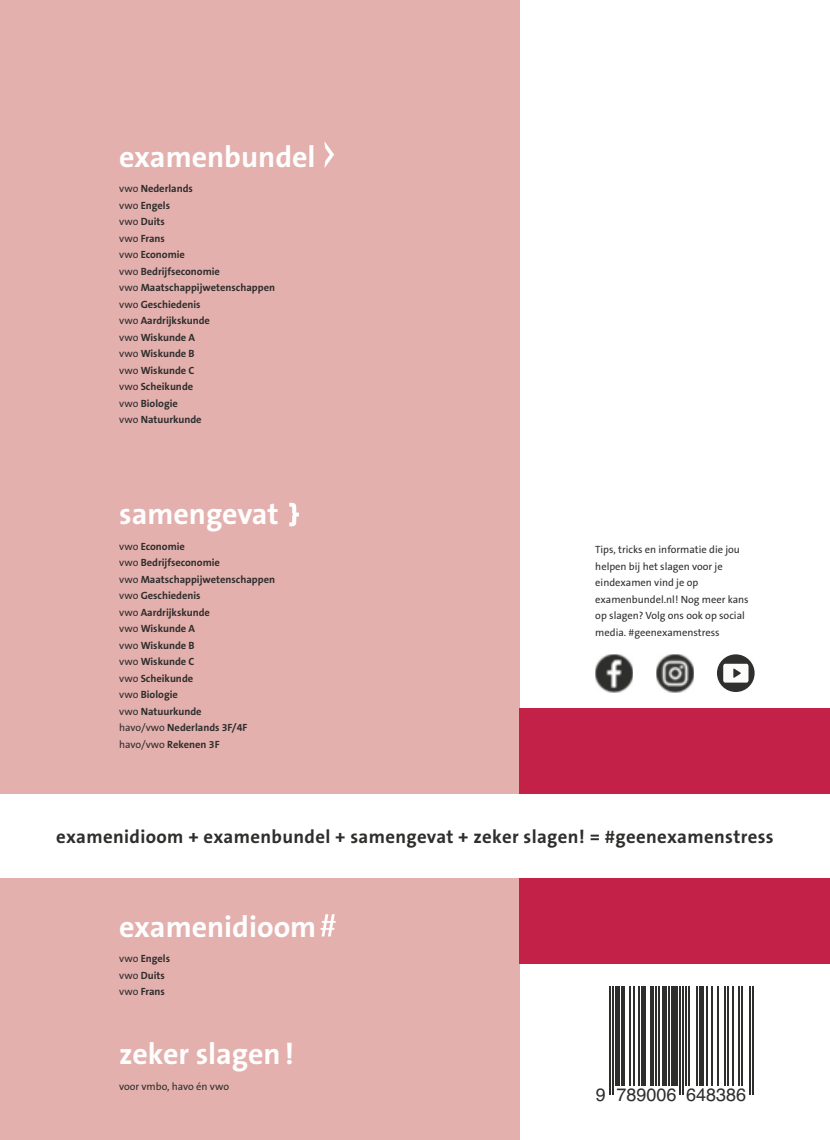
<style>
.page{position:relative;width:830px;height:1140px;background:#fff}
.page>*{position:absolute;margin:0;border:0;box-sizing:border-box;transform-origin:0 0}
.t1{font:700 30px "The Sans LT7";color:#fefefe}
.t2{font:700 18.75px "The Sans LT7";letter-spacing:.02em;color:#2e2e2d}
.t3{font:18px "Helvetica";color:#2e2e2d}
.t4{font:700 10.5px/16.5px "The Sans LT7";color:#2e2e2d}
.t5{font:10.5px/16.5px "The Sans LT5 Plain";color:#2e2e2d}
.s1{font-family:"The Sans LT5 Plain";font-weight:400}
</style>
<div class="page">
<div style="left:0;top:878px;width:519px;height:262px;background:#e3b0ad"></div>
<div style="left:0;top:0;width:519px;height:793px;background:#e3b0ad"></div>
<div style="left:519px;top:878px;width:310px;height:85px;background:#c42149"></div>
<hr style="left:609px;top:986px;width:1px;height:108px;background:#2e2e2d">
<hr style="left:612px;top:986px;width:1px;height:108px;background:#2e2e2d">
<hr style="left:615px;top:986px;width:4px;height:99px;background:#2e2e2d">
<hr style="left:621px;top:986px;width:3px;height:99px;background:#2e2e2d">
<hr style="left:628px;top:986px;width:2px;height:99px;background:#2e2e2d">
<hr style="left:633px;top:986px;width:1px;height:99px;background:#2e2e2d">
<hr style="left:637px;top:986px;width:2px;height:99px;background:#2e2e2d">
<div style="left:640px;top:986px;width:5px;height:99px;background:#2e2e2d"></div>
<hr style="left:650px;top:986px;width:3px;height:99px;background:#2e2e2d">
<hr style="left:654px;top:986px;width:2px;height:99px;background:#2e2e2d">
<hr style="left:657px;top:986px;width:2px;height:99px;background:#2e2e2d">
<hr style="left:662px;top:986px;width:4px;height:99px;background:#2e2e2d">
<hr style="left:668px;top:986px;width:1px;height:99px;background:#2e2e2d">
<div style="left:671px;top:986px;width:6px;height:99px;background:#2e2e2d"></div>
<hr style="left:678px;top:986px;width:2px;height:108px;background:#2e2e2d">
<hr style="left:681px;top:986px;width:2px;height:108px;background:#2e2e2d">
<hr style="left:684px;top:986px;width:2px;height:99px;background:#2e2e2d">
<hr style="left:687px;top:986px;width:2px;height:99px;background:#2e2e2d">
<hr style="left:695px;top:986px;width:2px;height:99px;background:#2e2e2d">
<div style="left:698px;top:986px;width:5px;height:99px;background:#2e2e2d"></div>
<hr style="left:706px;top:986px;width:1px;height:99px;background:#2e2e2d">
<hr style="left:710px;top:986px;width:2px;height:99px;background:#2e2e2d">
<hr style="left:716px;top:986px;width:2px;height:99px;background:#2e2e2d">
<hr style="left:724px;top:986px;width:1px;height:99px;background:#2e2e2d">
<hr style="left:727px;top:986px;width:1px;height:99px;background:#2e2e2d">
<hr style="left:731px;top:986px;width:2px;height:99px;background:#2e2e2d">
<hr style="left:737px;top:986px;width:2px;height:99px;background:#2e2e2d">
<hr style="left:740px;top:986px;width:2px;height:99px;background:#2e2e2d">
<hr style="left:748px;top:986px;width:2px;height:108px;background:#2e2e2d">
<hr style="left:751px;top:986px;width:2px;height:108px;background:#2e2e2d">
<div style="left:519px;top:708px;width:310px;height:85px;background:#c42149"></div>
<svg style="left:324px;top:141px;width:10px;height:27px"></svg>
<svg style="left:320px;top:914px;width:15px;height:22px"></svg>
<svg style="left:289px;top:502px;width:10px;height:25px"></svg>
<img style="left:595px;top:654px;width:37px;height:38px">
<img style="left:656px;top:654px;width:37px;height:38px">
<svg style="left:716px;top:654px;width:38px;height:38px"></svg>
<svg style="left:722px;top:664px;width:26px;height:18px"></svg>
<h1 class="t1" style="left:119px;top:137px;width:198px">examenbundel</h1>
<p class="t4" style="left:119px;top:181px;width:157px"><span class="s1">vwo</span> Nederlands<br><span class="s1">vwo</span> Engels<br><span class="s1">vwo</span> Duits<br><span class="s1">vwo</span> Frans<br><span class="s1">vwo</span> Economie<br><span class="s1">vwo</span> Bedrijfseconomie<br><span class="s1">vwo</span> Maatschappijwetenschappen <span class="s1">vwo</span> Geschiedenis<br><span class="s1">vwo</span> Aardrijkskunde<br><span class="s1">vwo</span> Wiskunde A<br><span class="s1">vwo</span> Wiskunde B<br><span class="s1">vwo</span> Wiskunde C<br><span class="s1">vwo</span> Scheikunde<br><span class="s1">vwo</span> Biologie<br><span class="s1">vwo</span> Natuurkunde</p>
<h1 class="t1" style="left:119px;top:495px;width:161px">samengevat</h1>
<p class="t4" style="left:119px;top:538px;width:157px"><span class="s1">vwo</span> Economie<br><span class="s1">vwo</span> Bedrijfseconomie<br><span class="s1">vwo</span> Maatschappijwetenschappen <span class="s1">vwo</span> Geschiedenis<br><span class="s1">vwo</span> Aardrijkskunde<br><span class="s1">vwo</span> Wiskunde A<br><span class="s1">vwo</span> Wiskunde B<br><span class="s1">vwo</span> Wiskunde C<br><span class="s1">vwo</span> Scheikunde<br><span class="s1">vwo</span> Biologie<br><span class="s1">vwo</span> Natuurkunde<br><span class="s1">havo/vwo</span> Nederlands 3F/4F <span class="s1">havo/vwo</span> Rekenen 3F</p>
<p class="t5" style="left:595px;top:541px;width:155px">Tips, tricks en informatie die jou helpen bij het slagen voor je eindexamen vind je op examenbundel.nl! Nog meer kans op slagen? Volg ons ook op social media. #geenexamenstress</p>
<h2 class="t2" style="left:56px;top:824px;width:718px">examenidioom + examenbundel + samengevat + zeker slagen! = #geenexamenstress</h2>
<h1 class="t1" style="left:119px;top:907px;width:198px">examenidioom</h1>
<p class="t4" style="left:119px;top:950px;width:52px"><span class="s1">vwo</span> Engels <span class="s1">vwo</span> Duits <span class="s1">vwo</span> Frans</p>
<h1 class="t1" style="left:119px;top:1035px;width:176px">zeker slagen!</h1>
<p class="t5" style="left:119px;top:1078px;width:111px">voor vmbo, havo én vwo</p>
<h3 class="t3" style="left:595px;top:1081px;width:152px">9 789006 648386</h3>
</div>
